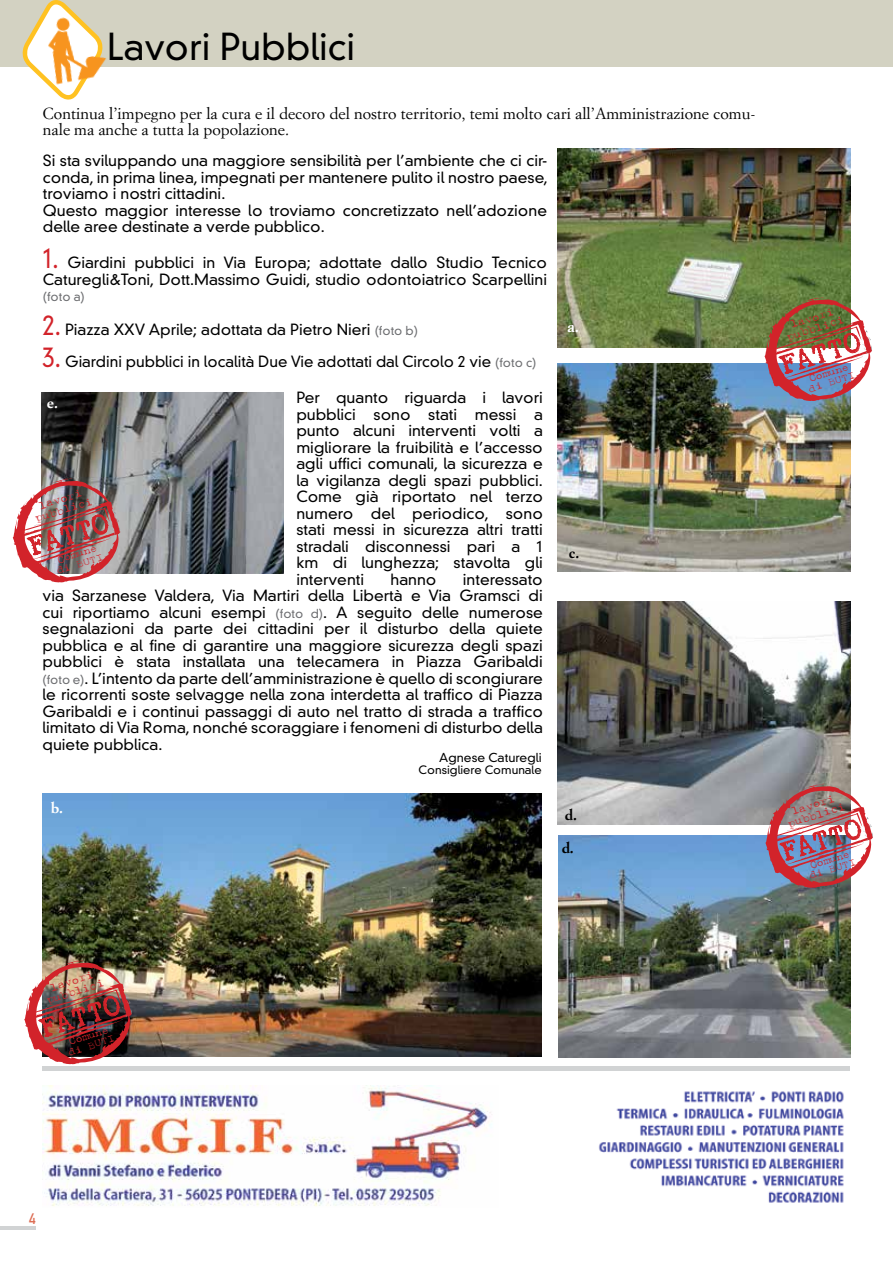
<style>
.page{position:relative;width:893px;height:1263px;background:#fff}
.page>*{position:absolute;margin:0;border:0;box-sizing:border-box;transform-origin:0 0}
.t1{font:300 36px "DIN Neuzeit Grotesk";color:#000}
.t2{font:23.25px "Typewriter 2";color:#d2232a}
.t3{font:700 16.35px "Simoncini Garamond";color:#fff}
.t4{font:15.75px/16.5px "Simoncini Garamond";color:#000}
.t5{font:300 15px/16.5px "DIN Neuzeit Grotesk";color:#000}
.t6{font:700 15px "Simoncini Garamond";color:#000}
.t7{font:700 15px "Simoncini Garamond";color:#fff}
.t8{font:15px "DIN Mittelschrift";color:#dd6d54;scale:.9 1}
.t9{font:300 12px "DIN Neuzeit Grotesk";color:#000}
.t10{font:300 12px "DIN Neuzeit Grotesk";color:#6d6e71}
.t11{font:300 11.25px "DIN Neuzeit Grotesk";color:#000}
.t12{font:9px/10.8px "Typewriter 2";color:#d2232a;text-align:center;scale:1.19 1}
.t13{font:8.1px/9.8px "Typewriter 2";color:#d2232a;text-align:center;scale:1.2 1}
.s1{font-size:26.4px;color:#d2232a}
.s2{font-size:12px;color:#6d6e71}
</style>
<div class="page">
<img style="left:557px;top:602px;width:293px;height:222px">
<hr style="left:0;top:1226px;width:36px;height:4px;background:#d1d3d4">
<div style="left:0;top:0;width:893px;height:67px;background:#d3d2c2"></div>
<svg style="left:22px;top:0;width:58px;height:100px"></svg>
<img style="left:38px;top:9px;width:68px;height:82px">
<img style="left:557px;top:148px;width:294px;height:199px">
<img style="left:43px;top:794px;width:499px;height:262px">
<img style="left:41px;top:392px;width:243px;height:181px">
<img style="left:557px;top:364px;width:293px;height:207px">
<svg style="left:764px;top:297px;width:108px;height:105px"></svg>
<hr style="left:43px;top:1066px;width:807px;height:4px;background:#d1d3d4">
<img style="left:43px;top:1085px;width:449px;height:121px">
<img style="left:598px;top:1091px;width:246px;height:112px">
<img style="left:558px;top:836px;width:292px;height:221px">
<img style="left:765px;top:783px;width:108px;height:105px">
<img style="left:24px;top:960px;width:108px;height:105px">
<img style="left:12px;top:478px;width:109px;height:105px">
<h1 class="t1" style="left:107px;top:26px;width:249px">Lavori Pubblici</h1>
<p class="t4" style="left:43px;top:105px;width:714px">Continua l’impegno per la cura e il decoro del nostro territorio, temi molto cari all’Amministrazione comu&shy;nale ma anche a tutta la popolazione.</p>
<p class="t5" style="left:43px;top:153px;width:506px">Si sta sviluppando una maggiore sensibilità per l’ambiente che ci cir&shy;conda, in prima linea, impegnati per mantenere pulito il nostro paese, troviamo i nostri cittadini.<br>Questo maggior interesse lo troviamo concretizzato nell’adozione delle aree destinate a verde pubblico.</p>
<p class="t5" style="left:43px;top:255px;width:506px"><span class="s1">1.</span> Giardini pubblici in Via Europa; adottate dallo Studio Tecnico<br>Caturegli&amp;Toni, Dott.Massimo Guidi, studio odontoiatrico Scarpellini</p>
<p class="t10" style="left:43px;top:290px;width:43px">(foto a)</p>
<p class="t5" style="left:43px;top:321px;width:377px"><span class="s1">2.</span> Piazza XXV Aprile; adottata da Pietro Nieri <span class="s2">(foto b)</span></p>
<p class="t5" style="left:43px;top:353px;width:495px"><span class="s1">3.</span> Giardini pubblici in località Due Vie adottati dal Circolo 2 vie <span class="s2">(foto c)</span></p>
<p class="t5" style="left:296px;top:389px;width:248px;text-align:justify">Per quanto riguarda i lavori pubblici sono stati messi a punto alcuni interventi volti a migliorare la fruibilità e l’accesso agli uffici comunali, la sicurezza e la vigilanza degli spazi pubblici.<br>Come già riportato nel terzo numero del periodico, sono stati messi in sicurezza altri tratti stradali disconnessi pari a 1 km di lunghezza; stavolta gli interventi</p>
<p class="t7" style="left:47px;top:394px;width:13px">e.</p>
<p class="t12" style="left:30px;top:503px;width:52px;rotate:-17deg">lavori pubblici</p>
<h2 class="t2" style="left:24px;top:532px;width:85px;rotate:-17deg">FATTO</h2>
<p class="t13" style="left:53px;top:556px;width:41px;rotate:-17deg">Comune di BUTI</p>
<p class="t5" style="left:391px;top:571px;width:47px">hanno</p>
<p class="t5" style="left:43px;top:571px;width:502px;text-align:justify;text-indent:420px">interessato via Sarzanese Valdera, Via Martiri della Libertà e Via Gramsci di cui riportiamo alcuni esempi <span class="s2">(foto d)</span>. A seguito delle numerose segnalazioni da parte dei cittadini per il disturbo della quiete pubblica e al fine di garantire una maggiore sicurezza degli spazi pubblici è stata installata una telecamera in Piazza Garibaldi <span class="s2">(foto e)</span>. L’intento da parte dell’amministrazione è quello di scongiurare le ricorrenti soste selvagge nella zona interdetta al traffico di Piazza Garibaldi e i continui passaggi di auto nel tratto di strada a traffico limitato di Via Roma, nonché scoraggiare i fenomeni di disturbo della quiete pubblica.</p>
<p class="t9" style="left:439px;top:750px;width:104px">Agnese Caturegli</p>
<p class="t11" style="left:418px;top:763px;width:125px">Consigliere Comunale</p>
<p class="t7" style="left:51px;top:799px;width:14px">b.</p>
<p class="t3" style="left:567px;top:316px;width:14px">a.</p>
<p class="t6" style="left:569px;top:543px;width:12px">c.</p>
<p class="t6" style="left:565px;top:805px;width:14px">d.</p>
<p class="t6" style="left:562px;top:838px;width:14px">d.</p>
<p class="t12" style="left:782px;top:321px;width:52px;rotate:-17deg">lavori pubblici</p>
<h2 class="t2" style="left:776px;top:350px;width:85px;rotate:-17deg">FATTO</h2>
<p class="t13" style="left:805px;top:375px;width:41px;rotate:-17deg">Comune di BUTI</p>
<p class="t12" style="left:783px;top:808px;width:52px;rotate:-17deg">lavori pubblici</p>
<h2 class="t2" style="left:777px;top:837px;width:85px;rotate:-17deg">FATTO</h2>
<p class="t13" style="left:806px;top:862px;width:41px;rotate:-17deg">Comune di BUTI</p>
<p class="t12" style="left:42px;top:984px;width:52px;rotate:-17deg">lavori pubblici</p>
<p class="t13" style="left:65px;top:1038px;width:41px;rotate:-17deg">Comune di BUTI</p>
<p class="t8" style="left:29px;top:1209px;width:9px">4</p>
</div>
